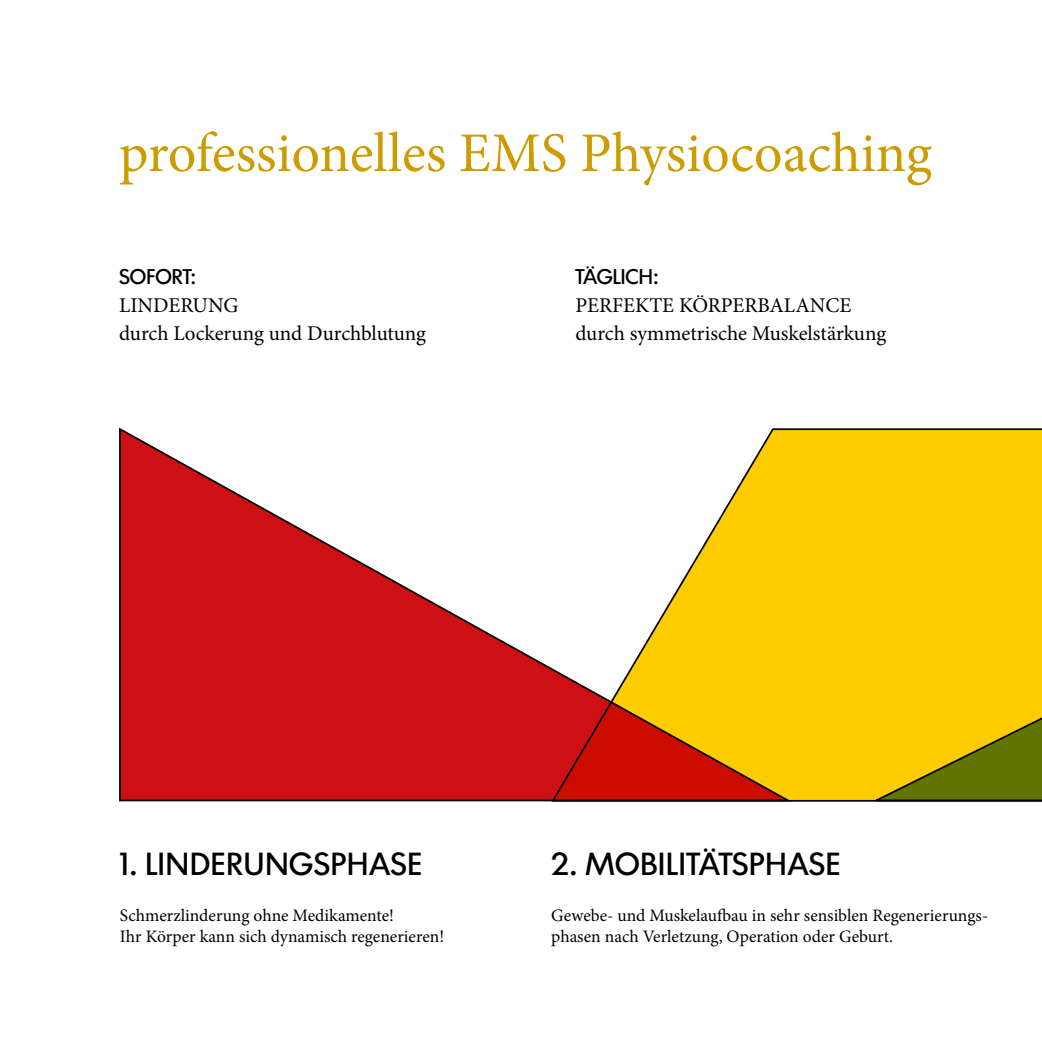
<style>
.page{position:relative;width:1042px;height:1042px;background:#fff}
.page>*{position:absolute;margin:0;border:0;box-sizing:border-box;transform-origin:0 0}
.t1{font:56px "Minion Pro";color:#cd9c00}
.t2{font:500 31.5px "Elletura";letter-spacing:.02em;color:#000}
.t3{font:21px/28px "Minion Pro";letter-spacing:-.005em;color:#000}
.t4{font:500 21px "Elletura";color:#000}
.t5{font:17.5px/21px "Minion Pro";color:#000}
</style>
<div class="page">
<svg style="left:119px;top:427px;width:431px;height:375px"></svg>
<svg style="left:550px;top:428px;width:324px;height:374px"></svg>
<svg style="left:874px;top:428px;width:168px;height:374px;background:#eabf00"></svg>
<h1 class="t1" style="left:119px;top:116px;width:814px">professionelles EMS Physiocoaching</h1>
<p class="t4" style="left:119px;top:265px;width:78px">SOFORT:</p>
<p class="t3" style="left:119px;top:292px;width:308px">LINDERUNG<br>durch Lockerung und Durchblutung</p>
<p class="t4" style="left:575px;top:265px;width:84px">TÄGLICH:</p>
<p class="t3" style="left:575px;top:292px;width:312px">PERFEKTE KÖRPERBALANCE durch symmetrische Muskelstärkung</p>
<h2 class="t2" style="left:120px;top:846px;width:304px">1. LINDERUNGSPHASE</h2>
<p class="t5" style="left:120px;top:905px;width:326px">Schmerzlinderung ohne Medikamente!<br>Ihr Körper kann sich dynamisch regenerieren!</p>
<h2 class="t2" style="left:551px;top:846px;width:291px">2. MOBILITÄTSPHASE</h2>
<p class="t5" style="left:551px;top:905px;width:438px">Gewebe- und Muskelaufbau in sehr sensiblen Regenerierungs&shy;phasen nach Verletzung, Operation oder Geburt.</p>
</div>
